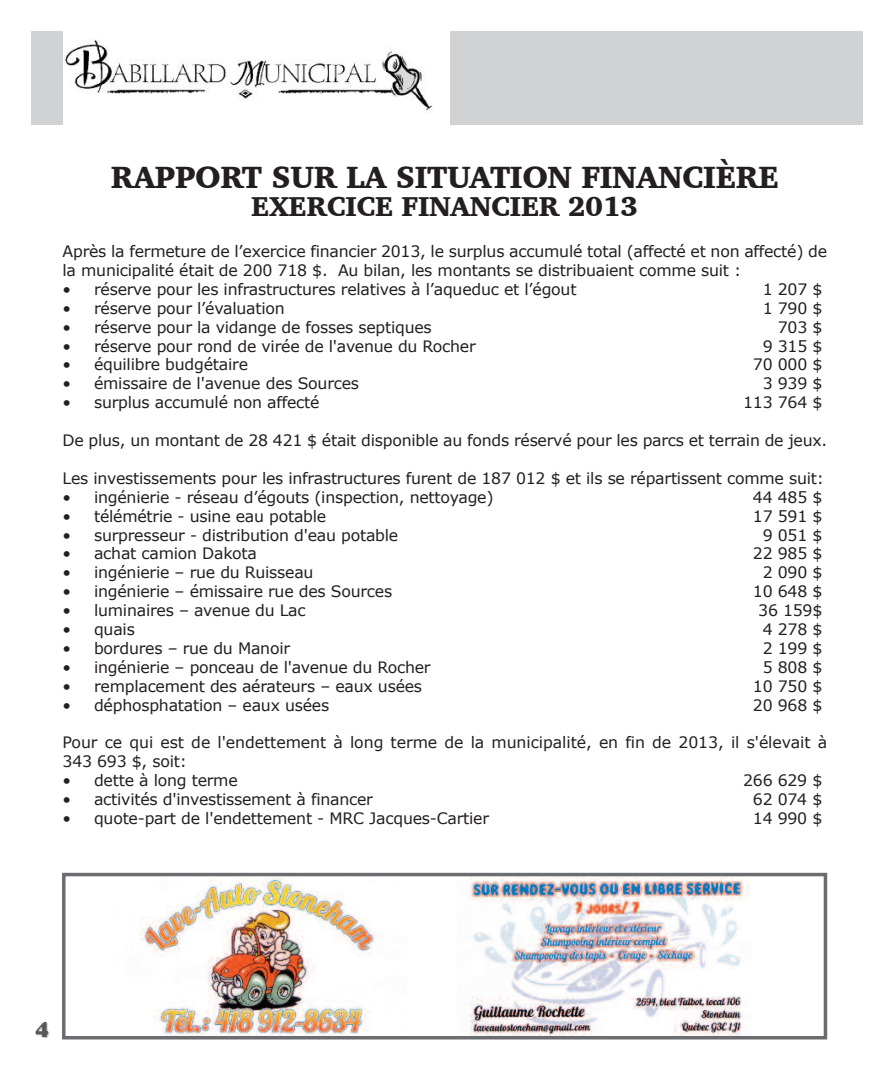
<style>
.page{position:relative;width:882px;height:1071px;background:#fff}
.page>*{position:absolute;margin:0;border:0;box-sizing:border-box;transform-origin:0 0}
.t1{font:900 31.5px "Charter";letter-spacing:-.015em;color:#231f20}
.t2{font:900 28px "Charter";letter-spacing:-.015em;color:#231f20}
.t3{font:21px "Cooper Black Std";color:#57585a}
.t4{font:15.75px/18.9px "Verdana";letter-spacing:-.015em;color:#231f20}
</style>
<div class="page">
<img style="left:139px;top:878px;width:236px;height:157px">
<img style="left:463px;top:878px;width:286px;height:157px">
<div style="left:62px;top:873px;width:765px;height:167px;border:4px solid #6c6d70"></div>
<div style="left:32px;top:32px;width:831px;height:93px;background:#d1d2d4"></div>
<div style="left:63px;top:32px;width:386px;height:94px;background:#fff"></div>
<img style="left:63px;top:40px;width:370px;height:73px">
<h1 class="t1" style="left:111px;top:157px;width:670px">RAPPORT SUR LA SITUATION FINANCIÈRE</h1>
<h2 class="t2" style="left:251px;top:188px;width:389px">EXERCICE FINANCIER 2013</h2>
<p class="t4" style="left:63px;top:241px;width:766px">Après la fermeture de l’exercice financier 2013, le surplus accumulé total (affecté et non affecté) de la municipalité était de 200 718 $. Au bilan, les montants se distribuaient comme suit :</p>
<p class="t4" style="left:63px;top:279px;width:516px">• réserve pour les infrastructures relatives à l’aqueduc et l’égout</p>
<p class="t4" style="left:763px;top:279px;width:61px">1 207 $</p>
<p class="t4" style="left:63px;top:298px;width:224px">• réserve pour l’évaluation</p>
<p class="t4" style="left:763px;top:298px;width:61px">1 790 $</p>
<p class="t4" style="left:63px;top:317px;width:371px">• réserve pour la vidange de fosses septiques</p>
<p class="t4" style="left:778px;top:317px;width:46px">703 $</p>
<p class="t4" style="left:63px;top:336px;width:415px">• réserve pour rond de virée de l'avenue du Rocher</p>
<p class="t4" style="left:763px;top:336px;width:61px">9 315 $</p>
<p class="t4" style="left:63px;top:355px;width:187px">• équilibre budgétaire</p>
<p class="t4" style="left:753px;top:355px;width:71px">70 000 $</p>
<p class="t4" style="left:63px;top:374px;width:298px">• émissaire de l'avenue des Sources</p>
<p class="t4" style="left:763px;top:374px;width:61px">3 939 $</p>
<p class="t4" style="left:63px;top:392px;width:258px">• surplus accumulé non affecté</p>
<p class="t4" style="left:743px;top:392px;width:81px">113 764 $</p>
<p class="t4" style="left:63px;top:430px;width:766px">De plus, un montant de 28 421 $ était disponible au fonds réservé pour les parcs et terrain de jeux.</p>
<p class="t4" style="left:63px;top:468px;width:763px">Les investissements pour les infrastructures furent de 187 012 $ et ils se répartissent comme suit:</p>
<p class="t4" style="left:63px;top:487px;width:433px">• ingénierie - réseau d’égouts (inspection, nettoyage)</p>
<p class="t4" style="left:753px;top:487px;width:71px">44 485 $</p>
<p class="t4" style="left:63px;top:506px;width:265px">• télémétrie - usine eau potable</p>
<p class="t4" style="left:753px;top:506px;width:71px">17 591 $</p>
<p class="t4" style="left:63px;top:525px;width:337px">• surpresseur - distribution d'eau potable</p>
<p class="t4" style="left:763px;top:525px;width:61px">9 051 $</p>
<p class="t4" style="left:63px;top:544px;width:196px">• achat camion Dakota</p>
<p class="t4" style="left:753px;top:544px;width:71px">22 985 $</p>
<p class="t4" style="left:63px;top:563px;width:253px">• ingénierie – rue du Ruisseau</p>
<p class="t4" style="left:763px;top:563px;width:61px">2 090 $</p>
<p class="t4" style="left:63px;top:581px;width:331px">• ingénierie – émissaire rue des Sources</p>
<p class="t4" style="left:753px;top:581px;width:71px">10 648 $</p>
<p class="t4" style="left:63px;top:600px;width:245px">• luminaires – avenue du Lac</p>
<p class="t4" style="left:758px;top:600px;width:66px">36 159$</p>
<p class="t4" style="left:63px;top:619px;width:74px">• quais</p>
<p class="t4" style="left:763px;top:619px;width:61px">4 278 $</p>
<p class="t4" style="left:63px;top:638px;width:229px">• bordures – rue du Manoir</p>
<p class="t4" style="left:763px;top:638px;width:61px">2 199 $</p>
<p class="t4" style="left:63px;top:657px;width:370px">• ingénierie – ponceau de l'avenue du Rocher</p>
<p class="t4" style="left:763px;top:657px;width:61px">5 808 $</p>
<p class="t4" style="left:63px;top:676px;width:361px">• remplacement des aérateurs – eaux usées</p>
<p class="t4" style="left:753px;top:676px;width:71px">10 750 $</p>
<p class="t4" style="left:63px;top:695px;width:268px">• déphosphatation – eaux usées</p>
<p class="t4" style="left:753px;top:695px;width:71px">20 968 $</p>
<p class="t4" style="left:63px;top:733px;width:766px">Pour ce qui est de l'endettement à long terme de la municipalité, en fin de 2013, il s'élevait à<br>343 693 $, soit:</p>
<p class="t4" style="left:63px;top:770px;width:177px">• dette à long terme</p>
<p class="t4" style="left:743px;top:770px;width:81px">266 629 $</p>
<p class="t4" style="left:63px;top:789px;width:312px">• activités d'investissement à financer</p>
<p class="t4" style="left:753px;top:789px;width:71px">62 074 $</p>
<p class="t4" style="left:63px;top:808px;width:428px">• quote-part de l'endettement - MRC Jacques-Cartier</p>
<p class="t4" style="left:753px;top:808px;width:71px">14 990 $</p>
<h3 class="t3" style="left:35px;top:1020px;width:15px">4</h3>
</div>
